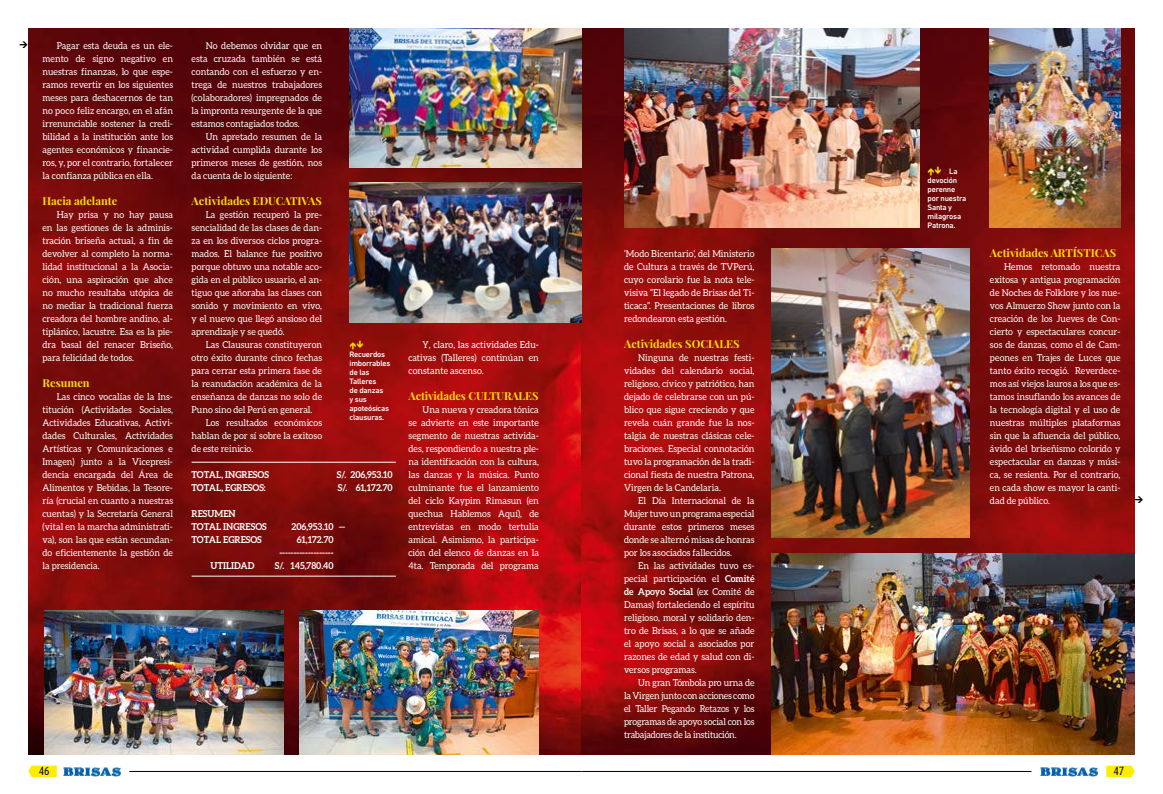
<style>
.page{position:relative;width:1163px;height:794px;background:#fff}
.page>*{position:absolute;margin:0;border:0;box-sizing:border-box;transform-origin:0 0}
.t1{font:12px "Dax Condensed";color:#000}
.t2{font:700 11px "Playfair Display";color:#fd0}
.t3{font:9.5px/13px "Aleo";color:#fff;text-align:justify;scale:.95 1}
.t4{font:700 9.5px/13px "Aleo";color:#fff;scale:.95 1}
.t5{font:500 8px/9px "DIN Next LT Pro";letter-spacing:-.025em;color:#fff}
.s1{font-weight:700}
</style>
<div class="page">
<hr style="left:129px;top:771px;width:452px;height:1px;background:#000">
<hr style="left:581px;top:771px;width:450px;height:1px;background:#000">
<svg style="left:1106px;top:765px;width:28px;height:12px"></svg>
<svg style="left:28px;top:765px;width:29px;height:12px"></svg>
<img style="left:63px;top:767px;width:58px;height:9px">
<img style="left:1040px;top:767px;width:58px;height:9px">
<img style="left:28px;top:28px;width:1106px;height:726px">
<img style="left:771px;top:553px;width:363px;height:201px">
<img style="left:349px;top:28px;width:232px;height:139px">
<img style="left:299px;top:610px;width:240px;height:144px">
<img style="left:44px;top:610px;width:239px;height:144px">
<img style="left:349px;top:183px;width:232px;height:139px">
<img style="left:989px;top:28px;width:131px;height:199px">
<img style="left:624px;top:28px;width:294px;height:199px">
<img style="left:771px;top:249px;width:198px;height:288px">
<hr style="left:191px;top:462px;width:205px;height:1px;background:#fff">
<hr style="left:191px;top:575px;width:205px;height:1px;background:#fff">
<svg style="left:350px;top:340px;width:13px;height:9px"></svg>
<svg style="left:928px;top:166px;width:12px;height:9px"></svg>
<p class="t3" style="left:43px;top:39px;width:139px;text-indent:14px">Pagar esta deuda es un ele&shy;mento de signo negativo en nuestras finanzas, lo que espe&shy;ramos revertir en los siguientes meses para deshacernos de tan no poco feliz encargo, en el afán irrenunciable sostener la credi&shy;bilidad a la institución ante los agentes económicos y financie&shy;ros, y, por el contrario, fortalecer la confianza pública en ella.</p>
<p class="t2" style="left:43px;top:194px;width:76px">Hacia adelante</p>
<p class="t3" style="left:43px;top:208px;width:139px;text-indent:14px">Hay prisa y no hay pausa en las gestiones de la adminis&shy;tración briseña actual, a fin de devolver al completo la norma&shy;lidad institucional a la Asocia&shy;ción, una aspiración que ahce no mucho resultaba utópica de no mediar la tradicional fuerza creadora del hombre andino, al&shy;tiplánico, lacustre. Esa es la pie&shy;dra basal del renacer Briseño, para felicidad de todos.</p>
<p class="t2" style="left:43px;top:376px;width:49px">Resumen</p>
<p class="t3" style="left:43px;top:390px;width:139px;text-indent:14px">Las cinco vocalías de la Ins&shy;titución (Actividades Sociales, Actividades Educativas, Activi&shy;dades Culturales, Actividades Artísticas y Comunicaciones e Imagen) junto a la Vicepresi&shy;dencia encargada del Área de Alimentos y Bebidas, la Tesore&shy;ría (crucial en cuanto a nuestras cuentas) y la Secretaría General (vital en la marcha administrati&shy;va), son las que están secundan&shy;do eficientemente la gestión de la presidencia.</p>
<p class="t3" style="left:191px;top:39px;width:139px;text-indent:14px">No debemos olvidar que en esta cruzada también se está contando con el esfuerzo y en&shy;trega de nuestros trabajadores (colaboradores) impregnados de la impronta resurgente de la que estamos contagiados todos.</p>
<p class="t3" style="left:191px;top:130px;width:139px;text-indent:14px">Un apretado resumen de la actividad cumplida durante los primeros meses de gestión, nos da cuenta de lo siguiente:</p>
<p class="t2" style="left:191px;top:194px;width:132px">Actividades EDUCATIVAS</p>
<p class="t3" style="left:191px;top:208px;width:139px;text-indent:14px">La gestión recuperó la pre&shy;sencialidad de las clases de dan&shy;za en los diversos ciclos progra&shy;mados. El balance fue positivo porque obtuvo una notable aco&shy;gida en el público usuario, el an&shy;tiguo que añoraba las clases con sonido y movimiento en vivo, y el nuevo que llegó ansioso del aprendizaje y se quedó.</p>
<p class="t3" style="left:191px;top:338px;width:139px;text-indent:14px">Las Clausuras constituyeron otro éxito durante cinco fechas para cerrar esta primera fase de la reanudación académica de la enseñanza de danzas no solo de Puno sino del Perú en general.</p>
<p class="t3" style="left:191px;top:416px;width:139px;text-indent:14px">Los resultados económicos hablan de por sí sobre la exitoso de este reinicio.</p>
<p class="t5" style="left:349px;top:349px;width:42px">Recuerdos imborrables de las<br>Talleres<br>de danzas<br>y sus apoteósicas clausuras.</p>
<p class="t4" style="left:191px;top:468px;width:83px">TOTAL, INGRESOS</p>
<p class="t4" style="left:337px;top:468px;width:60px">S/. 206,953.10</p>
<p class="t4" style="left:191px;top:481px;width:79px">TOTAL, EGRESOS:</p>
<p class="t4" style="left:338px;top:481px;width:59px">S/. 61,172.70</p>
<p class="t4" style="left:191px;top:507px;width:81px">RESUMEN<br>TOTAL INGRESOS</p>
<p class="t4" style="left:291px;top:520px;width:58px">206,953.10 —</p>
<p class="t4" style="left:191px;top:533px;width:75px">TOTAL EGRESOS</p>
<p class="t4" style="left:279px;top:533px;width:59px;text-align:right">61,172.70 -------------------</p>
<p class="t4" style="left:210px;top:559px;width:48px">UTILIDAD</p>
<p class="t4" style="left:275px;top:559px;width:63px">S/. 145,780.40</p>
<p class="t3" style="left:408px;top:338px;width:139px;text-indent:14px">Y, claro, las actividades Edu&shy;cativas (Talleres) continúan en constante ascenso.</p>
<p class="t2" style="left:408px;top:389px;width:131px">Actividades CULTURALES</p>
<p class="t3" style="left:408px;top:403px;width:139px;text-indent:14px">Una nueva y creadora tónica se advierte en este importante segmento de nuestras activida&shy;des, respondiendo a nuestra ple&shy;na identificación con la cultura, las danzas y la música. Punto culminante fue el lanzamiento del ciclo Kaypim Rimasun (en quechua Hablemos Aquí), de entrevistas en modo tertulia amical. Asimismo, la participa&shy;ción del elenco de danzas en la 4ta. Temporada del programa</p>
<p class="t3" style="left:624px;top:247px;width:139px">‘Modo Bicentario’, del Ministerio de Cultura a través de TVPerú, cuyo corolario fue la nota tele&shy;visiva “El legado de Brisas del Ti&shy;ticaca”. Presentaciones de libros redondearon esta gestión.</p>
<p class="t2" style="left:624px;top:337px;width:117px">Actividades SOCIALES</p>
<p class="t3" style="left:624px;top:351px;width:139px;text-indent:14px">Ninguna de nuestras festi&shy;vidades del calendario social, religioso, cívico y patriótico, han dejado de celebrarse con un pú&shy;blico que sigue creciendo y que revela cuán grande fue la nos&shy;talgia de nuestras clásicas cele&shy;braciones. Especial connotación tuvo la programación de la tradi&shy;cional fiesta de nuestra Patrona, Virgen de la Candelaria.</p>
<p class="t3" style="left:624px;top:494px;width:139px;text-indent:14px">El Día Internacional de la Mujer tuvo un programa especial durante estos primeros meses donde se alternó misas de honras por los asociados fallecidos.</p>
<p class="t3" style="left:624px;top:559px;width:139px;text-indent:14px">En las actividades tuvo es&shy;pecial participación el <span class="s1">Comité de Apoyo Social</span> (ex Comité de Damas) fortaleciendo el espíritu religioso, moral y solidario den&shy;tro de Brisas, a lo que se añade el apoyo social a asociados por razones de edad y salud con di&shy;versos programas.</p>
<p class="t3" style="left:624px;top:676px;width:139px;text-indent:14px">Un gran Tómbola pro urna de la Virgen junto con acciones como el Taller Pegando Retazos y los programas de apoyo social con los trabajadores de la institución.</p>
<p class="t5" style="left:927px;top:166px;width:40px;text-indent:22px">La devoción perenne por nuestra<br>Santa y milagrosa<br>Patrona.</p>
<p class="t2" style="left:989px;top:246px;width:128px">Actividades ARTÍSTICAS</p>
<p class="t3" style="left:989px;top:260px;width:139px;text-indent:14px">Hemos retomado nuestra exitosa y antigua programación de Noches de Folklore y los nue&shy;vos Almuerzo Show junto con la creación de los Jueves de Con&shy;cierto y espectaculares concur&shy;sos de danzas, como el de Cam&shy;peones en Trajes de Luces que tanto éxito recogió. Reverdece&shy;mos así viejos lauros a los que es&shy;tamos insuflando los avances de la tecnología digital y el uso de nuestras múltiples plataformas sin que la afluencia del público, ávido del briseñismo colorido y espectacular en danzas y músi&shy;ca, se resienta. Por el contrario, en cada show es mayor la canti&shy;dad de público.</p>
<p class="t1" style="left:39px;top:764px;width:12px">46</p>
<p class="t1" style="left:1113px;top:764px;width:12px">47</p>
</div>
